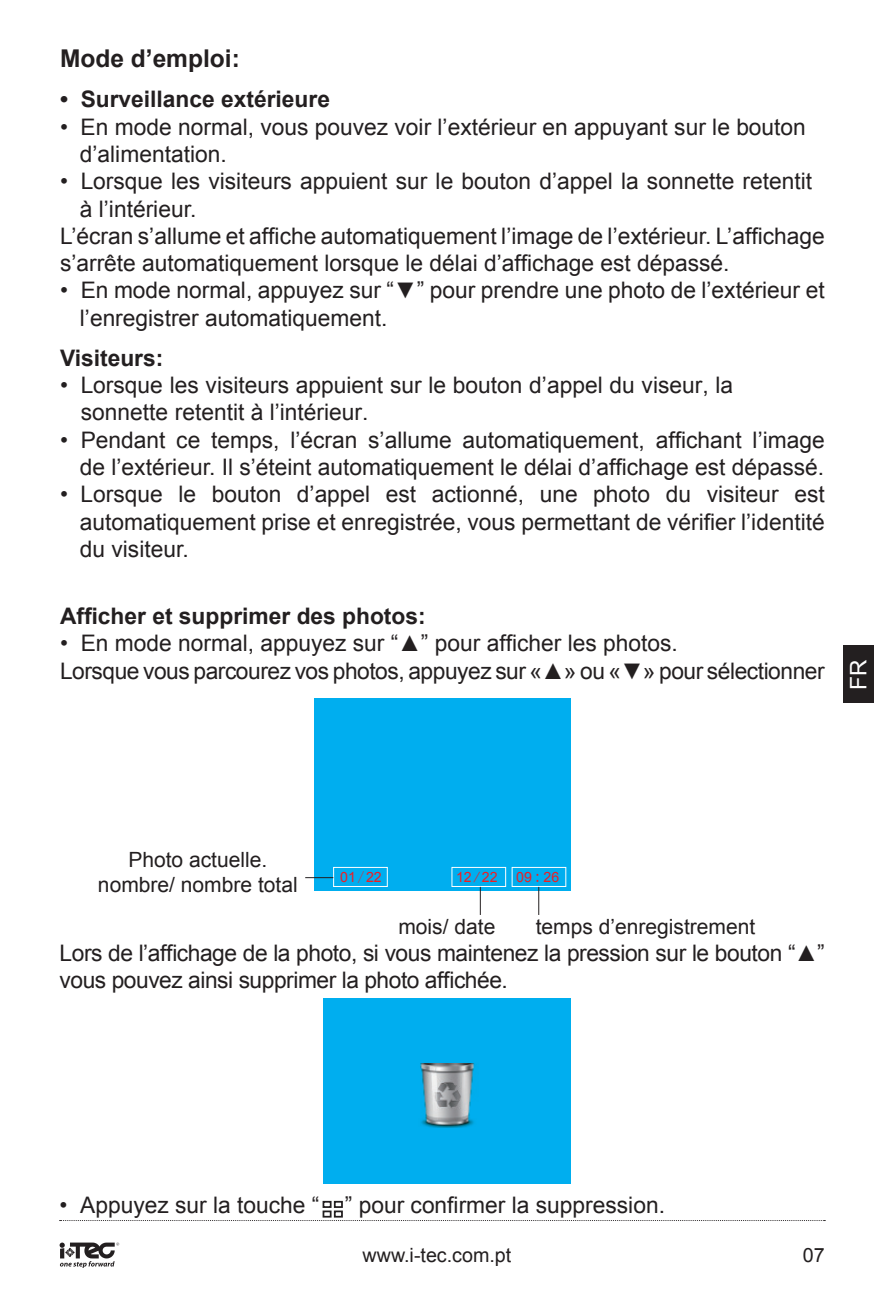
<style>
.page{position:relative;width:874px;height:1290px;background:#fff}
.page>*{position:absolute;margin:0;border:0;box-sizing:border-box;transform-origin:0 0}
.Bullets{font:700 24.5px "Arial";color:#231f20}
.Bullets-2{font:22.75px/27.3px "Arial";color:#231f20}
.Bullets-3{font:22.75px/27.3px "Arial";letter-spacing:-.02em;color:#231f20}
.Bullets-4{font:700 22.75px "Arial";color:#231f20}
.Bullets-5{font:22.75px "Arial";color:#fff}
.Bullets-6{font:21px/25.2px "Arial";color:#231f20;text-align:center}
.t1{font:19.6px "Arial";color:#231f20}
.t2{font:19.6px "Arial";color:#231f20}
.t3{font:14px "Arial";color:#ee1d23}
.s1{font-family:"Sim Sun"}
.s2{font-family:"Sim Hei"}
.s3{font-family:"Sim Sun";font-size:16.8px}
</style>
<div class="page">
<svg style="left:60px;top:1220px;width:764px;height:1px"></svg>
<svg style="left:60px;top:1242px;width:59px;height:26px"></svg>
<div style="left:313px;top:698px;width:257px;height:193px;background:#00aeef"></div>
<svg style="left:305px;top:867px;width:261px;height:48px"></svg>
<div style="left:323px;top:998px;width:247px;height:186px;background:#00aeef"></div>
<img style="left:420px;top:1063px;width:55px;height:65px">
<div style="left:842px;top:645px;width:31px;height:57px;background:#231f20"></div>
<div style="left:322px;top:1201px;width:9px;height:7px;border:2px solid #231f20"></div>
<div style="left:322px;top:1210px;width:9px;height:7px;border:2px solid #231f20"></div>
<div style="left:334px;top:1201px;width:9px;height:7px;border:2px solid #231f20"></div>
<div style="left:334px;top:1210px;width:9px;height:7px;border:2px solid #231f20"></div>
<p class="Bullets" style="left:60px;top:43px;width:181px">Mode d’emploi:</p>
<p class="Bullets-4" style="left:60px;top:84px;width:271px">• Surveillance extérieure</p>
<p class="Bullets-2" style="left:80px;top:113px;width:727px;text-indent:-20px">• En mode normal, vous pouvez voir l’extérieur en appuyant sur le bouton d’alimentation.</p>
<p class="Bullets-2" style="left:80px;top:168px;width:733px;text-indent:-20px">• Lorsque les visiteurs appuient sur le bouton d’appel la sonnette retentit à l’intérieur.</p>
<p class="Bullets-2" style="left:60px;top:222px;width:765px">L’écran s’allume et affiche automatiquement l’image de l’extérieur. L’affichage s’arrête automatiquement lorsque le délai d’affichage est dépassé.</p>
<p class="Bullets-2" style="left:80px;top:277px;width:746px;text-indent:-20px">• En mode normal, appuyez sur “▼” pour prendre une photo de l’extérieur et l’enregistrer automatiquement.</p>
<p class="Bullets-4" style="left:60px;top:342px;width:105px">Visiteurs:</p>
<p class="Bullets-2" style="left:81px;top:372px;width:653px;text-indent:-21px">• Lorsque les visiteurs appuient sur le bouton d’appel du viseur, la sonnette retentit à l’intérieur.</p>
<p class="Bullets-2" style="left:60px;top:426px;width:765px;text-align:right">• Pendant ce temps, l’écran s’allume automatiquement, affichant l’image de l’extérieur. Il s’éteint automatiquement le délai d’affichage est dépassé.</p>
<p class="Bullets-2" style="left:80px;top:481px;width:746px;text-align:justify;text-indent:-20px">• Lorsque le bouton d’appel est actionné, une photo du visiteur est automatiquement prise et enregistrée, vous permettant de vérifier l’identité du visiteur.</p>
<p class="Bullets-4" style="left:60px;top:601px;width:367px">Afficher et supprimer des photos:</p>
<p class="Bullets-2" style="left:60px;top:630px;width:619px">• En mode normal, appuyez sur “▲” pour afficher les photos.</p>
<p class="Bullets-3" style="left:60px;top:657px;width:765px">Lorsque vous parcourez vos photos, appuyez sur «▲» ou «▼» pour sélectionner</p>
<p class="Bullets-5" style="left:843px;top:689px;width:32px;rotate:-90deg">FR</p>
<p class="Bullets-6" style="left:98px;top:847px;width:201px">Photo actuelle. nombre/ nombre total</p>
<p class="t3" style="left:340px;top:868px;width:43px">01<span class="s1">/</span>22</p>
<p class="t3" style="left:456px;top:868px;width:43px">12<span class="s2">/</span>22</p>
<p class="t3" style="left:516px;top:868px;width:45px">09<span class="s3">:</span>26</p>
<p class="Bullets-6" style="left:398px;top:914px;width:98px">mois/ date</p>
<p class="Bullets-6" style="left:535px;top:914px;width:221px">temps d’enregistrement</p>
<p class="Bullets-3" style="left:60px;top:939px;width:766px">Lors de l’affichage de la photo, si vous maintenez la pression sur le bouton “▲” vous pouvez ainsi supprimer la photo affichée.</p>
<p class="Bullets-2" style="left:60px;top:1192px;width:606px">• Appuyez sur la touche “ ” pour confirmer la suppression.</p>
<p class="t1" style="left:362px;top:1242px;width:150px">www.i-tec.com.pt</p>
<p class="t2" style="left:802px;top:1242px;width:23px">07</p>
</div>
